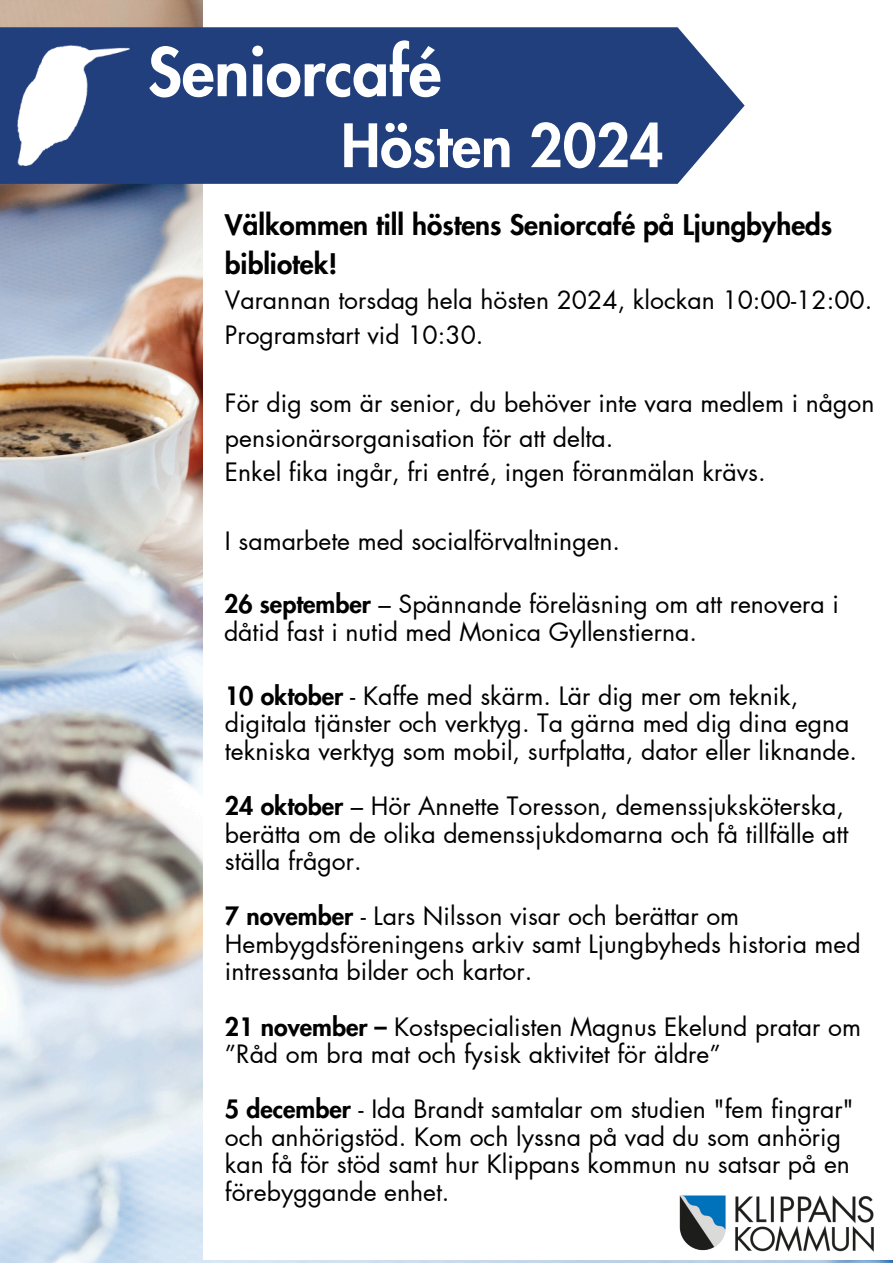
<style>
.page{position:relative;width:893px;height:1263px;background:#fff}
.page>*{position:absolute;margin:0;border:0;box-sizing:border-box;transform-origin:0 0}
.t1{font:800 64.88px "Futura LT Pro";color:#fff}
.t2{font:800 58.12px "Futura LT Pro";color:#fff}
.t3{font:800 27.75px/38.8px "Futura LT Pro";color:#000}
.t4{font:24.75px/27.6px "Futura LT Pro";color:#000}
.s1{font-weight:800}
</style>
<div class="page">
<img style="left:0;top:0;width:893px;height:1263px">
<div style="left:203px;top:0;width:690px;height:1259px;background:#fff"></div>
<div style="left:0;top:27px;width:744px;height:157px;background:#213e7d"></div>
<img style="left:17px;top:45px;width:112px;height:121px">
<img style="left:679px;top:1195px;width:194px;height:57px">
<p class="t1" style="left:148px;top:43px;width:295px">Seniorcafé</p>
<p class="t2" style="left:341px;top:119px;width:324px">Hösten 2024</p>
<p class="t3" style="left:225px;top:207px;width:609px">Välkommen till höstens Seniorcafé på Ljungbyheds bibliotek!</p>
<p class="t4" style="left:225px;top:284px;width:649px;line-height:34.3px">Varannan torsdag hela hösten 2024, klockan 10:00-12:00.<br>Programstart vid 10:30.</p>
<p class="t4" style="left:225px;top:387px;width:651px;line-height:34.3px">För dig som är senior, du behöver inte vara medlem i någon pensionärsorganisation för att delta.</p>
<p class="t4" style="left:225px;top:459px;width:542px">Enkel fika ingår, fri entré, ingen föranmälan krävs.</p>
<p class="t4" style="left:225px;top:528px;width:397px">I samarbete med socialförvaltningen.</p>
<p class="t4" style="left:224px;top:591px;width:616px"><span class="s1">26 september</span> – Spännande föreläsning om att renovera i dåtid fast i nutid med Monica Gyllenstierna.</p>
<p class="t4" style="left:225px;top:683px;width:634px"><span class="s1">10 oktober</span> - Kaffe med skärm. Lär dig mer om teknik, digitala tjänster och verktyg. Ta gärna med dig dina egna tekniska verktyg som mobil, surfplatta, dator eller liknande.</p>
<p class="t4" style="left:225px;top:793px;width:625px"><span class="s1">24 oktober</span> – Hör Annette Toresson, demenssjuksköterska, berätta om de olika demenssjukdomarna och få tillfälle att ställa frågor.</p>
<h1 class="t4" style="left:225px;top:903px;width:637px"><span class="s1">7 november</span> - Lars Nilsson visar och berättar om<br>Hembygdsföreningens arkiv samt Ljungbyheds historia med intressanta bilder och kartor.</h1>
<h2 class="t4" style="left:225px;top:1014px;width:637px"><span class="s1">21 november –</span> Kostspecialisten Magnus Ekelund pratar om ”Råd om bra mat och fysisk aktivitet för äldre”</h2>
<p class="t4" style="left:225px;top:1096px;width:630px"><span class="s1">5 december</span> - Ida Brandt samtalar om studien "fem fingrar" och anhörigstöd. Kom och lyssna på vad du som anhörig kan få för stöd samt hur Klippans kommun nu satsar på en förebyggande enhet.</p>
</div>
